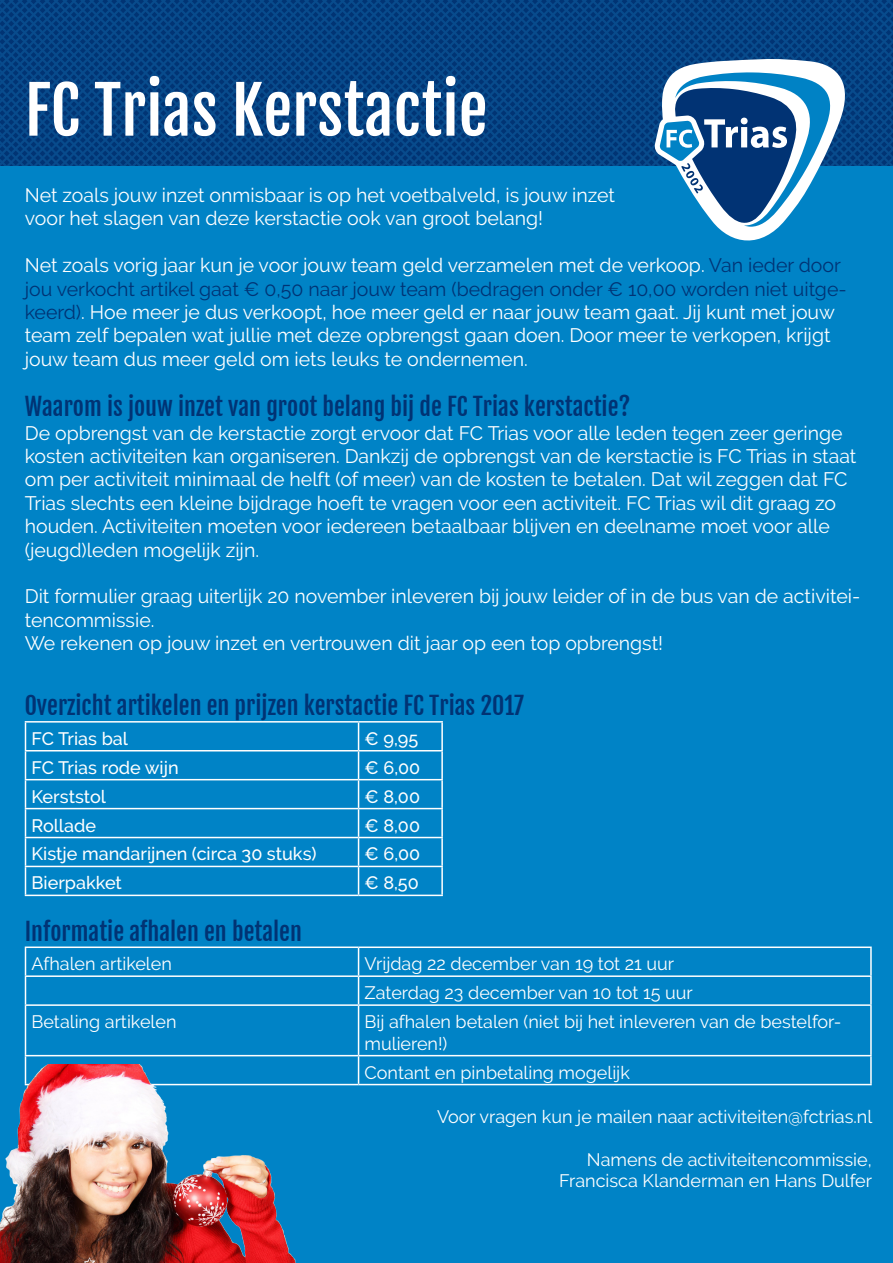
<style>
.page{position:relative;width:893px;height:1263px;background:#0083c6}
.page>*{position:absolute;margin:0;border:0;box-sizing:border-box;transform-origin:0 0}
.t1{font:64.5px "Fjalla One";color:#fff}
.t2{font:24px "Fjalla One";color:#013374}
.t3{font:19.5px/23.4px "Raleway";color:#fff}
.t4{font:18px/21.6px "Raleway";color:#fff}
.t5{font:500 18px "Raleway";color:#fff}
.s1{color:#013374}
</style>
<div class="page">
<svg style="left:0;top:0;width:893px;height:165px;background:#044181"></svg>
<svg style="left:654px;top:58px;width:199px;height:183px"></svg>
<hr style="left:25px;top:721px;width:334px;height:1px;background:#fff">
<hr style="left:359px;top:721px;width:84px;height:1px;background:#fff">
<hr style="left:441px;top:722px;width:2px;height:28px;background:#fff">
<hr style="left:25px;top:750px;width:334px;height:1px;background:#fff">
<hr style="left:359px;top:750px;width:84px;height:1px;background:#fff">
<hr style="left:441px;top:751px;width:2px;height:28px;background:#fff">
<hr style="left:25px;top:779px;width:334px;height:1px;background:#fff">
<hr style="left:359px;top:779px;width:84px;height:1px;background:#fff">
<hr style="left:441px;top:780px;width:2px;height:28px;background:#fff">
<hr style="left:25px;top:808px;width:334px;height:1px;background:#fff">
<hr style="left:359px;top:808px;width:84px;height:1px;background:#fff">
<hr style="left:441px;top:809px;width:2px;height:28px;background:#fff">
<hr style="left:25px;top:837px;width:334px;height:1px;background:#fff">
<hr style="left:359px;top:837px;width:84px;height:1px;background:#fff">
<hr style="left:441px;top:838px;width:2px;height:28px;background:#fff">
<hr style="left:25px;top:866px;width:334px;height:1px;background:#fff">
<svg style="left:25px;top:722px;width:1px;height:173px"></svg>
<hr style="left:359px;top:866px;width:84px;height:1px;background:#fff">
<svg style="left:358px;top:722px;width:1px;height:173px"></svg>
<hr style="left:441px;top:867px;width:2px;height:28px;background:#fff">
<hr style="left:25px;top:895px;width:334px;height:1px;background:#fff">
<hr style="left:359px;top:895px;width:84px;height:1px;background:#fff">
<hr style="left:25px;top:946px;width:334px;height:2px;background:#fff">
<hr style="left:359px;top:946px;width:513px;height:2px;background:#fff">
<hr style="left:870px;top:948px;width:2px;height:27px;background:#fff">
<hr style="left:25px;top:975px;width:334px;height:2px;background:#fff">
<svg style="left:25px;top:948px;width:1px;height:56px"></svg>
<hr style="left:359px;top:975px;width:513px;height:2px;background:#fff">
<svg style="left:358px;top:948px;width:1px;height:56px"></svg>
<hr style="left:870px;top:977px;width:2px;height:27px;background:#fff">
<hr style="left:25px;top:1004px;width:334px;height:2px;background:#fff">
<hr style="left:25px;top:1006px;width:1px;height:49px;background:#fff">
<hr style="left:359px;top:1004px;width:513px;height:2px;background:#fff">
<hr style="left:358px;top:1006px;width:1px;height:49px;background:#fff">
<hr style="left:870px;top:1006px;width:2px;height:49px;background:#fff">
<hr style="left:25px;top:1055px;width:334px;height:1px;background:#fff">
<hr style="left:359px;top:1055px;width:513px;height:1px;background:#fff">
<svg style="left:358px;top:1056px;width:1px;height:28px"></svg>
<hr style="left:870px;top:1056px;width:2px;height:28px;background:#fff">
<hr style="left:25px;top:1084px;width:334px;height:1px;background:#fff">
<hr style="left:359px;top:1084px;width:513px;height:1px;background:#fff">
<img style="left:0;top:1065px;width:300px;height:198px">
<p class="t1" style="left:25px;top:71px;width:464px">FC Trias Kerstactie</p>
<p class="t3" style="left:25px;top:183px;width:592px">Net zoals jouw inzet onmisbaar is op het voetbalveld, is jouw inzet</p>
<p class="t3" style="left:25px;top:207px;width:520px">voor het slagen van deze kerstactie ook van groot belang!</p>
<p class="t3" style="left:25px;top:253px;width:823px">Net zoals vorig jaar kun je voor jouw team geld verzamelen met de verkoop. <span class="s1">Van ieder door jou verkocht artikel gaat € 0,50 naar jouw team (bedragen onder € 10,00 worden niet uitge&shy;keerd)</span>. Hoe meer je dus verkoopt, hoe meer geld er naar jouw team gaat. Jij kunt met jouw team zelf bepalen wat jullie met deze opbrengst gaan doen. Door meer te verkopen, krijgt jouw team dus meer geld om iets leuks te ondernemen.</p>
<p class="t2" style="left:25px;top:392px;width:607px">Waarom is jouw inzet van groot belang bij de FC Trias kerstactie?</p>
<p class="t3" style="left:25px;top:421px;width:833px">De opbrengst van de kerstactie zorgt ervoor dat FC Trias voor alle leden tegen zeer geringe kosten activiteiten kan organiseren. Dankzij de opbrengst van de kerstactie is FC Trias in staat om per activiteit minimaal de helft (of meer) van de kosten te betalen. Dat wil zeggen dat FC Trias slechts een kleine bijdrage hoeft te vragen voor een activiteit. FC Trias wil dit graag zo houden. Activiteiten moeten voor iedereen betaalbaar blijven en deelname moet voor alle (jeugd)leden mogelijk zijn.</p>
<p class="t3" style="left:25px;top:585px;width:837px">Dit formulier graag uiterlijk 20 november inleveren bij jouw leider of in de bus van de activitei&shy;tencommissie.</p>
<p class="t3" style="left:25px;top:631px;width:640px">We rekenen op jouw inzet en vertrouwen dit jaar op een top opbrengst!</p>
<p class="t2" style="left:25px;top:691px;width:501px">Overzicht artikelen en prijzen kerstactie FC Trias 2017</p>
<p class="t5" style="left:32px;top:728px;width:98px">FC Trias bal</p>
<p class="t5" style="left:365px;top:728px;width:55px">€ 9,95</p>
<p class="t5" style="left:32px;top:757px;width:149px">FC Trias rode wijn</p>
<p class="t5" style="left:365px;top:757px;width:57px">€ 6,00</p>
<p class="t5" style="left:32px;top:786px;width:76px">Kerststol</p>
<p class="t5" style="left:365px;top:786px;width:57px">€ 8,00</p>
<p class="t5" style="left:32px;top:815px;width:66px">Rollade</p>
<p class="t5" style="left:365px;top:815px;width:57px">€ 8,00</p>
<p class="t5" style="left:32px;top:844px;width:287px">Kistje mandarijnen (circa 30 stuks)</p>
<p class="t5" style="left:365px;top:844px;width:57px">€ 6,00</p>
<p class="t5" style="left:32px;top:873px;width:92px">Bierpakket</p>
<p class="t5" style="left:365px;top:873px;width:56px">€ 8,50</p>
<p class="t2" style="left:25px;top:916px;width:279px">Informatie afhalen en betalen</p>
<p class="t4" style="left:32px;top:953px;width:142px">Afhalen artikelen</p>
<p class="t4" style="left:365px;top:953px;width:311px">Vrijdag 22 december van 19 tot 21 uur</p>
<p class="t4" style="left:365px;top:982px;width:330px">Zaterdag 23 december van 10 tot 15 uur</p>
<p class="t4" style="left:32px;top:1011px;width:147px">Betaling artikelen</p>
<p class="t4" style="left:365px;top:1011px;width:478px">Bij afhalen betalen (niet bij het inleveren van de bestelfor&shy;mulieren!)</p>
<p class="t4" style="left:365px;top:1061px;width:267px">Contant en pinbetaling mogelijk</p>
<p class="t4" style="left:437px;top:1105px;width:437px">Voor vragen kun je mailen naar activiteiten@fctrias.nl</p>
<p class="t4" style="left:587px;top:1148px;width:286px">Namens de activiteitencommissie,</p>
<p class="t4" style="left:559px;top:1170px;width:314px">Francisca Klanderman en Hans Dulfer</p>
</div>
